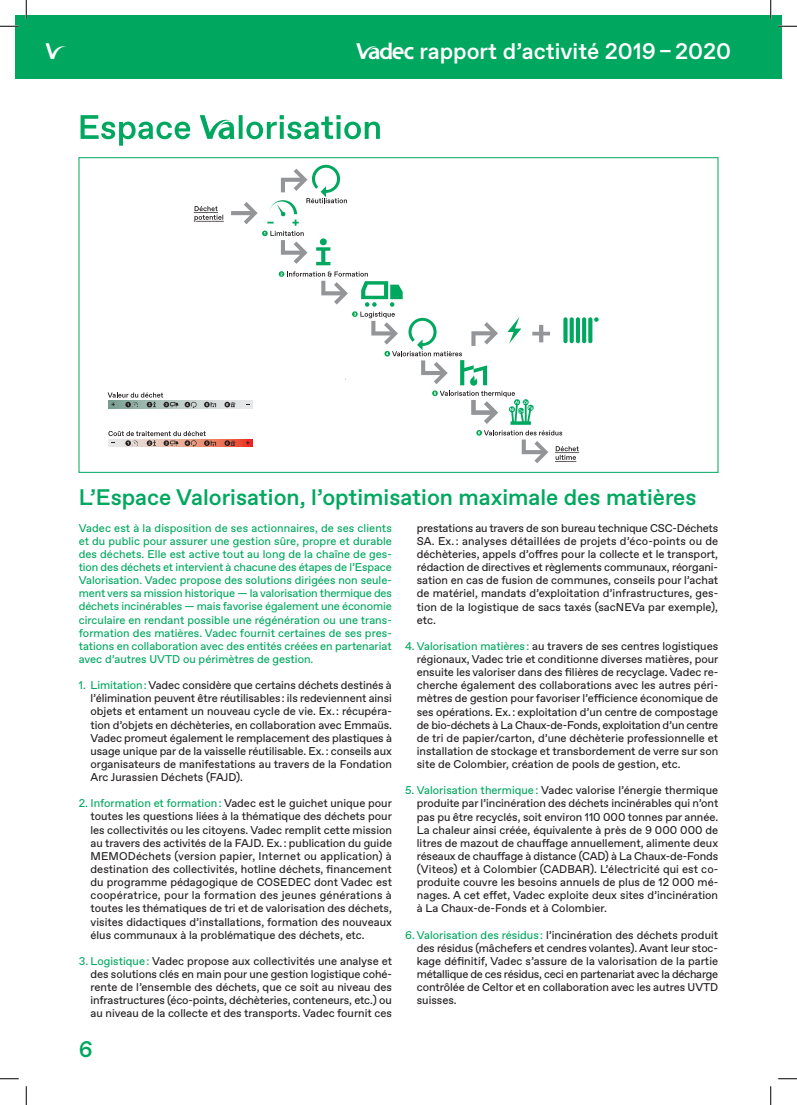
<style>
.page{position:relative;width:797px;height:1105px;background:#fff}
.page>*{position:absolute;margin:0;border:0;box-sizing:border-box;transform-origin:0 0}
.t1{font:500 22.5px "Favorit";color:#00a75f}
.t2{font:500 22.5px "Favorit";color:#fff}
.t3{font:500 22.5px "Vadec";color:#fff}
.t4{font:11.25px/13.1px "Favorit";color:#231f20;text-align:justify}
.t5{font:11.25px/13.1px "Favorit";letter-spacing:-.005em;color:#00a75f;text-align:justify}
.s1{font-family:"Vadec"}
.s2{color:#00a75f}
</style>
<div class="page">
<div style="left:16px;top:16px;width:754px;height:63px;background:#00a75f"></div>
<div style="left:770px;top:16px;width:11px;height:63px;background:#00a75f"></div>
<svg style="left:194px;top:206px;width:30px;height:16px"></svg>
<svg style="left:231px;top:165px;width:116px;height:100px"></svg>
<svg style="left:81px;top:115px;width:299px;height:31px"></svg>
<svg style="left:108px;top:271px;width:490px;height:192px"></svg>
<svg style="left:0;top:25px;width:19px;height:2px"></svg>
<svg style="left:778px;top:25px;width:19px;height:2px"></svg>
<svg style="left:0;top:1078px;width:19px;height:1px"></svg>
<svg style="left:778px;top:1078px;width:19px;height:1px"></svg>
<svg style="left:25px;top:0;width:2px;height:19px"></svg>
<svg style="left:25px;top:1086px;width:2px;height:19px"></svg>
<svg style="left:770px;top:0;width:1px;height:19px"></svg>
<svg style="left:770px;top:1086px;width:1px;height:19px"></svg>
<h1 class="t3" style="left:46px;top:39px;width:23px">b</h1>
<h1 class="t2" style="left:356px;top:36px;width:376px"><span class="s1">e</span> rapport d’activité 2019 – 2020</h1>
<h1 class="t1" style="left:79px;top:482px;width:619px">L’Espace Valorisation, l’optimisation maximale des matières</h1>
<p class="t5" style="left:79px;top:521px;width:315px">Vadec est à la disposition de ses actionnaires, de ses clients et du public pour assurer une gestion sûre, propre et durable des déchets. Elle est active tout au long de la chaîne de ges&shy;tion des déchets et intervient à chacune des étapes de l’Espace Valorisation. Vadec propose des solutions dirigées non seule&shy;ment vers sa mission historique — la valorisation thermique des déchets incinérables — mais favorise également une économie circulaire en rendant possible une régénération ou une trans&shy;formation des matières. Vadec fournit certaines de ses pres&shy;tations en collaboration avec des entités créées en partenariat avec d’autres UVTD ou périmètres de gestion.</p>
<p class="t4" style="left:91px;top:678px;width:303px;text-indent:-12px"><span class="s2">1. Limitation :</span> Vadec considère que certains déchets destinés à l’élimination peuvent être réutilisables : ils redeviennent ainsi objets et entament un nouveau cycle de vie. Ex. : récupéra&shy;tion d’objets en déchèteries, en collaboration avec Emmaüs.<br>Vadec promeut également le remplacement des plastiques à usage unique par de la vaisselle réutilisable. Ex. : conseils aux organisateurs de manifestations au travers de la Fondation Arc Jurassien Déchets (FAJD).</p>
<p class="t4" style="left:91px;top:797px;width:303px;text-indent:-12px"><span class="s2">2. Information et formation :</span> Vadec est le guichet unique pour toutes les questions liées à la thématique des déchets pour les collectivités ou les citoyens. Vadec remplit cette mission au travers des activités de la FAJD. Ex. : publication du guide MEMODéchets (version papier, Internet ou application) à destination des collectivités, hotline déchets, financement du programme pédagogique de COSEDEC dont Vadec est coopératrice, pour la formation des jeunes générations à toutes les thématiques de tri et de valorisation des déchets, visites didactiques d’installations, formation des nouveaux élus communaux à la problématique des déchets, etc.</p>
<p class="t4" style="left:91px;top:954px;width:303px;text-indent:-12px"><span class="s2">3. Logistique :</span> Vadec propose aux collectivités une analyse et des solutions clés en main pour une gestion logistique cohé&shy;rente de l’ensemble des déchets, que ce soit au niveau des infrastructures (éco-points, déchèteries, conteneurs, etc.) ou au niveau de la collecte et des transports. Vadec fournit ces</p>
<p class="t4" style="left:417px;top:521px;width:303px">prestations au travers de son bureau technique CSC-Déchets SA. Ex. : analyses détaillées de projets d’éco-points ou de déchèteries, appels d’offres pour la collecte et le transport, rédaction de directives et règlements communaux, réorgani&shy;sation en cas de fusion de communes, conseils pour l’achat de matériel, mandats d’exploitation d’infrastructures, ges&shy;tion de la logistique de sacs taxés (sacNEVa par exemple), etc.</p>
<p class="t4" style="left:417px;top:639px;width:303px;text-indent:-12px"><span class="s2">4. Valorisation matières :</span> au travers de ses centres logistiques régionaux, Vadec trie et conditionne diverses matières, pour ensuite les valoriser dans des filières de recyclage. Vadec re&shy;cherche également des collaborations avec les autres péri&shy;mètres de gestion pour favoriser l’efficience économique de ses opérations. Ex. : exploitation d’un centre de compostage de bio-déchets à La Chaux-de-Fonds, exploitation d’un centre de tri de papier/carton, d’une déchèterie professionnelle et installation de stockage et transbordement de verre sur son site de Colombier, création de pools de gestion, etc.</p>
<p class="t4" style="left:417px;top:784px;width:303px;text-indent:-12px"><span class="s2">5. Valorisation thermique :</span> Vadec valorise l’énergie thermique produite par l’incinération des déchets incinérables qui n’ont pas pu être recyclés, soit environ 110 000 tonnes par année.<br>La chaleur ainsi créée, équivalente à près de 9 000 000 de litres de mazout de chauffage annuellement, alimente deux réseaux de chauffage à distance (CAD) à La Chaux-de-Fonds (Viteos) et à Colombier (CADBAR). L’électricité qui est co&shy;produite couvre les besoins annuels de plus de 12 000 mé&shy;nages. A cet effet, Vadec exploite deux sites d’incinération à La Chaux-de-Fonds et à Colombier.</p>
<p class="t4" style="left:417px;top:928px;width:303px;text-indent:-12px"><span class="s2">6. Valorisation des résidus :</span> l’incinération des déchets produit des résidus (mâchefers et cendres volantes). Avant leur stoc&shy;kage définitif, Vadec s’assure de la valorisation de la partie métallique de ces résidus, ceci en partenariat avec la décharge contrôlée de Celtor et en collaboration avec les autres UVTD suisses.</p>
<h1 class="t1" style="left:79px;top:1034px;width:16px">6</h1>
</div>
